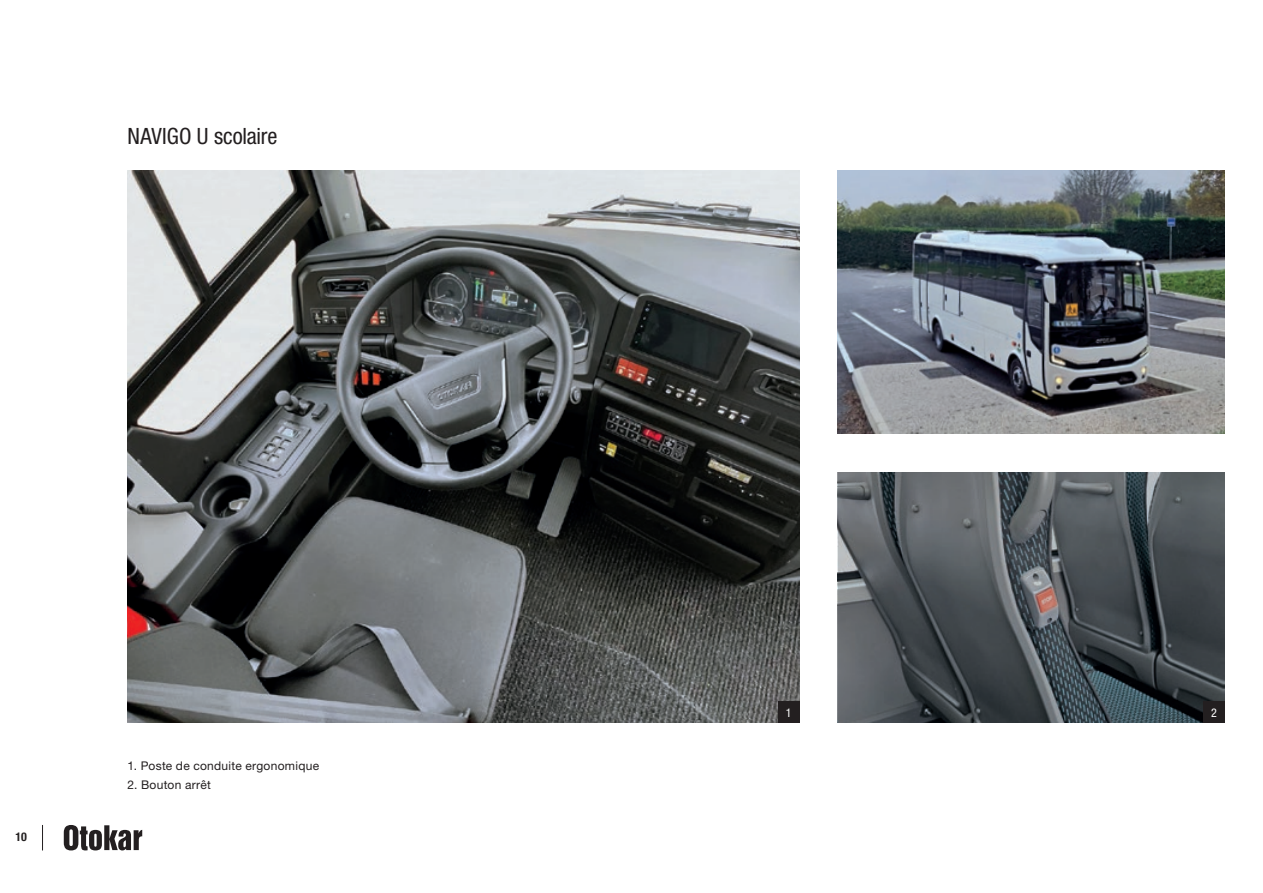
<style>
.page{position:relative;width:1263px;height:893px;background:#fff}
.page>*{position:absolute;margin:0;border:0;box-sizing:border-box;transform-origin:0 0}
.t1{font:condensed 22.5px "Helvetica Neue LT Std";letter-spacing:-.005em;color:#231f20}
.t2{font:12px "Helvetica Neue LT Std";letter-spacing:.025em;color:#231f20}
.t3{font:condensed 12px "Helvetica Neue LT Std";color:#fff}
.t4{font:700 condensed 12px "Helvetica Neue LT Std";color:#231f20}
</style>
<div class="page">
<img style="left:838px;top:472px;width:387px;height:251px">
<img style="left:838px;top:170px;width:387px;height:264px">
<img style="left:128px;top:170px;width:671px;height:553px">
<div style="left:1203px;top:702px;width:22px;height:21px;background:#231f20"></div>
<div style="left:778px;top:702px;width:21px;height:21px;background:#231f20"></div>
<svg style="left:64px;top:825px;width:78px;height:25px"></svg>
<svg style="left:42px;top:825px;width:1px;height:25px"></svg>
<h1 class="t1" style="left:128px;top:123px;width:151px">NAVIGO U scolaire</h1>
<p class="t4" style="left:15px;top:829px;width:13px">10</p>
<p class="t2" style="left:128px;top:758px;width:193px">1. Poste de conduite ergonomique</p>
<p class="t2" style="left:128px;top:778px;width:85px">2. Bouton arrêt</p>
<p class="t3" style="left:786px;top:705px;width:7px">1</p>
<p class="t3" style="left:1211px;top:705px;width:7px">2</p>
</div>
